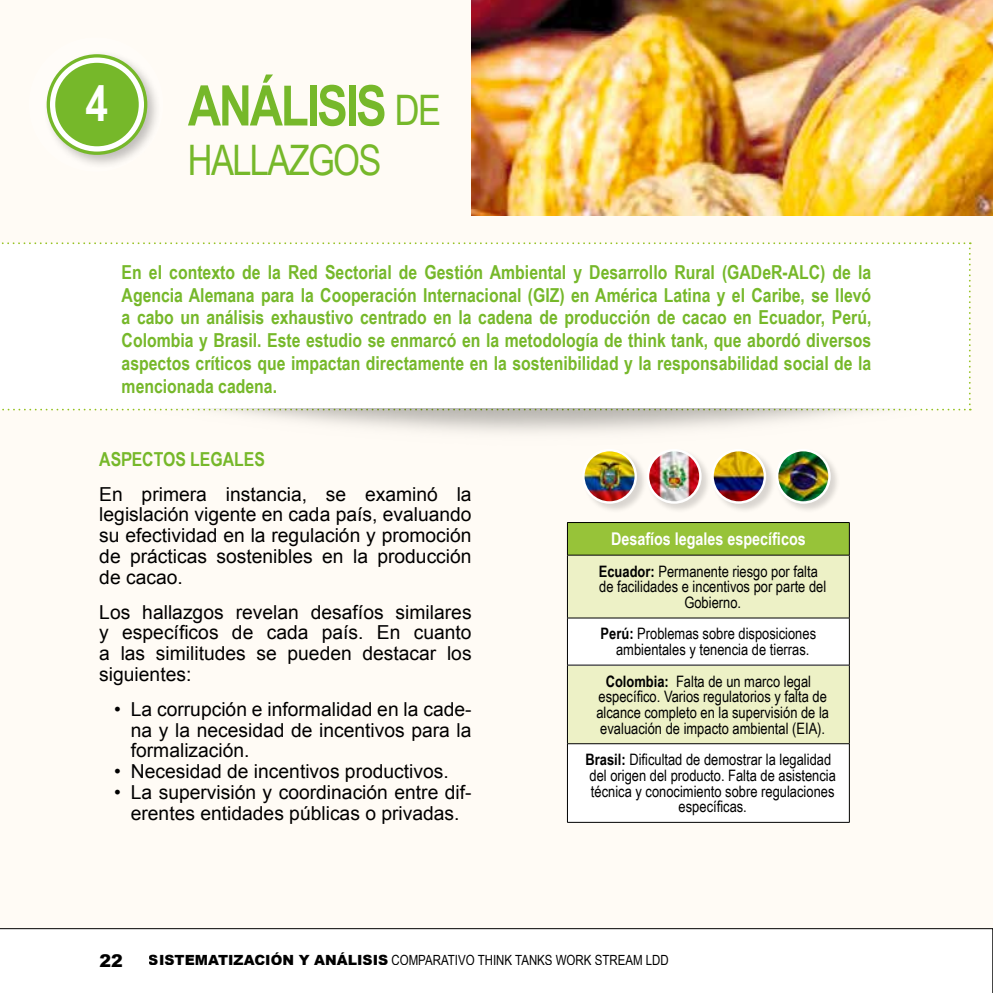
<style>
.page{position:relative;width:993px;height:993px;background:#fff}
.page>*{position:absolute;margin:0;border:0;box-sizing:border-box;transform-origin:0 0}
.t1{font:700 56px "Arial Narrow";letter-spacing:-.04em;color:#76b82a}
.t2{font:700 49.88px "Arial Narrow";color:#fff}
.t3{font:42px "Arial Narrow";letter-spacing:-.04em;color:#76b82a}
.t4{font:19.25px/20.8px "Arial";color:#000;text-align:justify}
.t5{font:700 19.25px/22.8px "Arial Narrow";color:#76b82a;text-align:justify}
.t6{font:700 17.5px "Arial Narrow";color:#fff}
.t7{font:900 17.5px "Arial";color:#000}
.t8{font:15.75px/15.8px "Arial Narrow";color:#000;text-align:center}
.t9{font:14px "Arial Narrow";color:#000}
.s1{font-weight:400;font-size:42px}
.s2{font-weight:700}
.s3{font-family:"Arial";font-weight:900}
</style>
<div class="page">
<div style="left:0;top:0;width:992px;height:930px;background:#fffbf5"></div>
<div style="left:43px;top:50px;width:119px;height:119px;background:#000;opacity:.25"></div>
<svg style="left:48px;top:56px;width:98px;height:97px;fill:#fff"></svg>
<div style="left:47px;top:54px;width:100px;height:101px;border:3px solid #76b82a;border-radius:50%"></div>
<div style="left:55px;top:63px;width:84px;height:83px;background:#76b82a;border-radius:50%"></div>
<div style="left:2px;top:242px;width:968px;height:168px;background:#fff"></div>
<img style="left:131px;top:408px;width:788px;height:25px">
<div style="left:567px;top:522px;width:282px;height:33px;background:#97c339"></div>
<div style="left:568px;top:555px;width:280px;height:188px;background:#edf1c6"></div>
<div style="left:567px;top:617px;width:282px;height:48px;background:#fff"></div>
<div style="left:567px;top:743px;width:282px;height:79px;background:#fff"></div>
<hr style="left:567px;top:618px;width:1px;height:46px;background:#000">
<hr style="left:567px;top:743px;width:1px;height:78px;background:#000">
<hr style="left:567px;top:821px;width:282px;height:1px;background:#000">
<hr style="left:848px;top:618px;width:1px;height:46px;background:#000">
<hr style="left:848px;top:743px;width:1px;height:78px;background:#000">
<hr style="left:567px;top:664px;width:282px;height:1px;background:#000">
<hr style="left:567px;top:665px;width:1px;height:78px;background:#000">
<hr style="left:848px;top:665px;width:1px;height:78px;background:#000">
<hr style="left:567px;top:743px;width:282px;height:1px;background:#000">
<hr style="left:567px;top:555px;width:1px;height:62px;background:#000">
<hr style="left:848px;top:555px;width:1px;height:62px;background:#000">
<hr style="left:567px;top:617px;width:282px;height:1px;background:#000">
<hr style="left:567px;top:522px;width:282px;height:1px;background:#000">
<hr style="left:567px;top:522px;width:1px;height:32px;background:#000">
<hr style="left:848px;top:522px;width:1px;height:32px;background:#000">
<hr style="left:567px;top:554px;width:282px;height:1px;background:#000">
<div style="left:582px;top:449px;width:65px;height:64px;background:#000;opacity:.15"></div>
<img style="left:583px;top:450px;width:52px;height:52px;border-radius:26px">
<div style="left:582px;top:449px;width:54px;height:54px;border:2px solid #fff;border-radius:50%"></div>
<div style="left:646px;top:449px;width:65px;height:64px;background:#000;opacity:.15"></div>
<img style="left:647px;top:450px;width:53px;height:52px;border-radius:26px">
<div style="left:646px;top:449px;width:55px;height:54px;border:2px solid #fff;border-radius:50%"></div>
<div style="left:711px;top:449px;width:65px;height:64px;background:#000;opacity:.15"></div>
<img style="left:712px;top:450px;width:52px;height:52px;border-radius:26px">
<div style="left:711px;top:449px;width:54px;height:54px;border:2px solid #fff;border-radius:50%"></div>
<div style="left:775px;top:449px;width:65px;height:64px;background:#000;opacity:.15"></div>
<img style="left:776px;top:450px;width:53px;height:52px;border-radius:26px">
<div style="left:775px;top:449px;width:55px;height:54px;border:2px solid #fff;border-radius:50%"></div>
<img style="left:471px;top:0;width:521px;height:216px">
<svg style="left:0;top:928px;width:992px;height:2px;background:#7f7e7e"></svg>
<h2 class="t2" style="left:86px;top:66px;width:24px">4</h2>
<h1 class="t1" style="left:188px;top:63px;width:255px">ANÁLISIS <span class="s1">DE</span></h1>
<h3 class="t3" style="left:188px;top:129px;width:195px">HALLAZGOS</h3>
<p class="t5" style="left:122px;top:259px;width:751px">En el contexto de la Red Sectorial de Gestión Ambiental y Desarrollo Rural (GADeR-ALC) de la Agencia Alemana para la Cooperación Internacional (GIZ) en América Latina y el Caribe, se llevó a cabo un análisis exhaustivo centrado en la cadena de producción de cacao en Ecuador, Perú, Colombia y Brasil. Este estudio se enmarcó en la metodología de think tank, que abordó diversos aspectos críticos que impactan directamente en la sostenibilidad y la responsabilidad social de la mencionada cadena.</p>
<p class="t5" style="left:99px;top:446px;width:167px">ASPECTOS LEGALES</p>
<p class="t4" style="left:99px;top:483px;width:374px">En primera instancia, se examinó la legislación vigente en cada país, evaluando su efectividad en la regulación y promoción de prácticas sostenibles en la producción de cacao.</p>
<p class="t4" style="left:99px;top:601px;width:374px">Los hallazgos revelan desafíos similares y específicos de cada país. En cuanto a las similitudes se pueden destacar los siguientes:</p>
<p class="t4" style="left:131px;top:698px;width:342px;text-indent:-17px">• La corrupción e informalidad en la cade&shy;na y la necesidad de incentivos para la formalización.</p>
<p class="t4" style="left:114px;top:760px;width:336px">• Necesidad de incentivos productivos.</p>
<p class="t4" style="left:114px;top:781px;width:359px;text-align:center">• La supervisión y coordinación entre dif&shy;erentes entidades públicas o privadas.</p>
<p class="t6" style="left:610px;top:525px;width:196px">Desafíos legales específicos</p>
<p class="t8" style="left:598px;top:562px;width:229px"><span class="s2">Ecuador:</span> Permanente riesgo por falta de facilidades e incentivos por parte del<br>Gobierno.</p>
<p class="t8" style="left:600px;top:625px;width:217px"><span class="s2">Perú:</span> Problemas sobre disposiciones ambientales y tenencia de tierras.</p>
<p class="t8" style="left:596px;top:672px;width:234px"><span class="s2">Colombia:</span> Falta de un marco legal específico. Varios regulatorios y falta de alcance completo en la supervisión de la evaluación de impacto ambiental (EIA).</p>
<p class="t8" style="left:585px;top:750px;width:252px"><span class="s2">Brasil:</span> Dificultad de demostrar la legalidad del origen del producto. Falta de asistencia técnica y conocimiento sobre regulaciones específicas.</p>
<p class="t7" style="left:99px;top:947px;width:25px">22</p>
<p class="t9" style="left:149px;top:949px;width:521px"><span class="s3">SISTEMATIZACIÓN Y ANÁLISIS</span> COMPARATIVO THINK TANKS WORK STREAM LDD</p>
</div>
